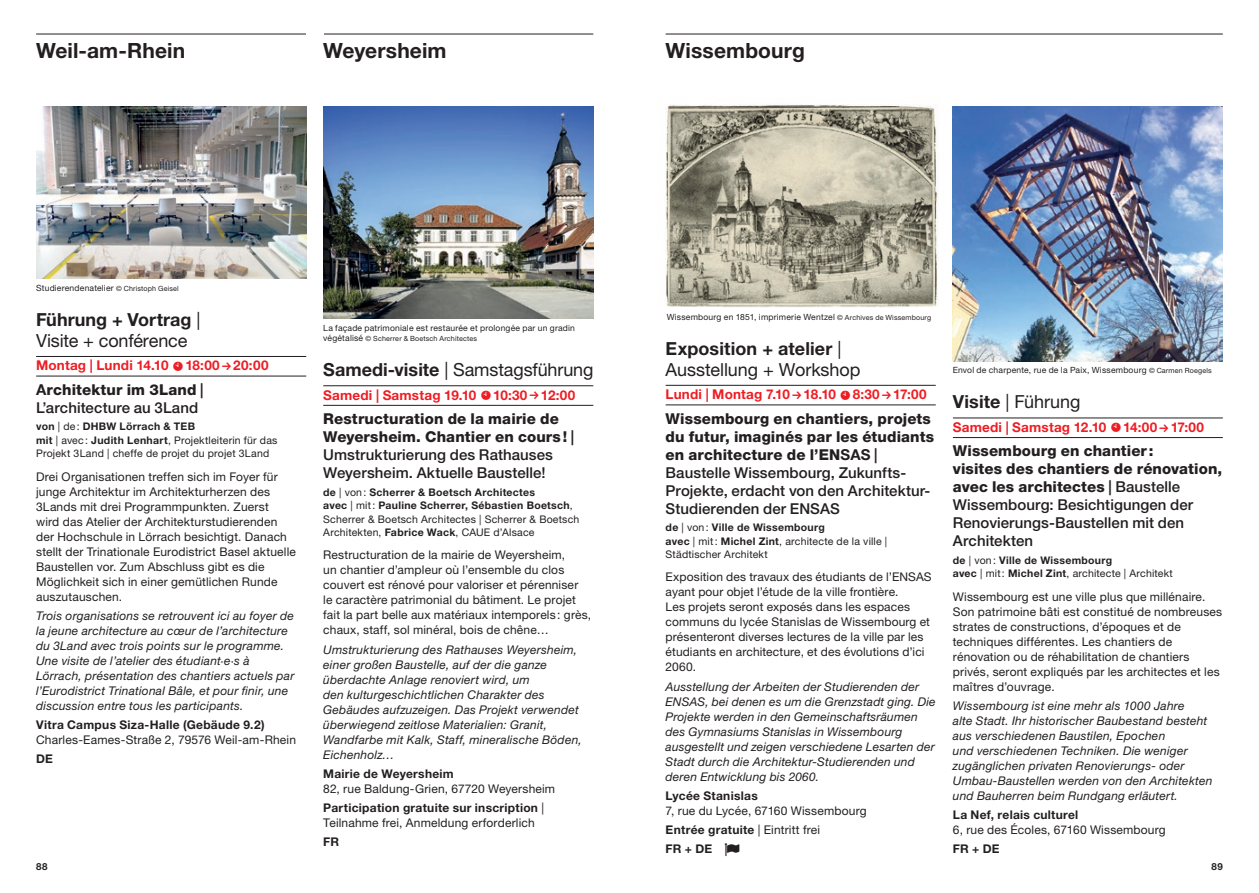
<style>
.page{position:relative;width:1259px;height:893px;background:#fff}
.page>*{position:absolute;margin:0;border:0;box-sizing:border-box;transform-origin:0 0}
.t1{font:700 21px "Helvetica Neue LT Std";letter-spacing:.005em;color:#231f20}
.t2{font:18px/21px "Helvetica Neue LT Std";letter-spacing:-.005em;color:#231f20}
.t3{font:500 15px/18px "Helvetica Neue LT Std";letter-spacing:.005em;color:#231f20}
.t4{font:700 13.5px "Helvetica Neue LT Std";letter-spacing:.015em;color:#ee1d23}
.t5{font:12px/15px "Helvetica Neue LT Std";letter-spacing:.01em;color:#231f20}
.t6{font:italic 12px/15px "Helvetica Neue LT Std";letter-spacing:.015em;color:#231f20}
.t7{font:700 12px "Helvetica Neue LT Std";letter-spacing:.025em;color:#231f20}
.t8{font:10.5px/13.5px "Helvetica Neue LT Std";letter-spacing:.02em;color:#231f20}
.t9{font:700 10.5px/13.5px "Helvetica Neue LT Std";letter-spacing:.03em;color:#231f20}
.t10{font:700 9.75px "Helvetica Neue LT Std";color:#231f20}
.t11{font:8.55px "Helvetica Neue LT Std";letter-spacing:.02em;color:#231f20}
.t12{font:7.2px "Helvetica Neue LT Std";letter-spacing:.025em;color:#231f20}
.s1{font-size:7.2px}
.s2{font-weight:700}
.s3{font-family:"Helvetica Neue";font-weight:700}
.s4{font-weight:800}
.s5{font-size:8.55px}
.s6{font-weight:400}
</style>
<div class="page">
<hr style="left:36px;top:34px;width:557px;height:1px;background:#231f20">
<hr style="left:665px;top:34px;width:557px;height:1px;background:#231f20">
<hr style="left:36px;top:356px;width:270px;height:1px;background:#231f20">
<hr style="left:36px;top:376px;width:270px;height:1px;background:#231f20">
<hr style="left:323px;top:385px;width:270px;height:1px;background:#231f20">
<hr style="left:323px;top:405px;width:270px;height:1px;background:#231f20">
<hr style="left:953px;top:418px;width:269px;height:1px;background:#231f20">
<hr style="left:953px;top:437px;width:269px;height:1px;background:#231f20">
<hr style="left:665px;top:385px;width:270px;height:1px;background:#231f20">
<hr style="left:665px;top:405px;width:270px;height:1px;background:#231f20">
<div style="left:306px;top:0;width:17px;height:40px;background:#fff"></div>
<img style="left:36px;top:106px;width:270px;height:173px">
<img style="left:323px;top:106px;width:270px;height:213px">
<img style="left:665px;top:104px;width:273px;height:204px">
<img style="left:952px;top:106px;width:270px;height:255px">
<h1 class="t1" style="left:36px;top:38px;width:151px">Weil-am-Rhein</h1>
<h1 class="t1" style="left:323px;top:38px;width:125px">Weyersheim</h1>
<h1 class="t1" style="left:665px;top:38px;width:141px">Wissembourg</h1>
<p class="t11" style="left:36px;top:283px;width:144px">Studierendenatelier <span class="s1">© Christoph Geisel</span></p>
<h2 class="t2" style="left:36px;top:309px;width:166px"><span class="s2">Führung + Vortrag</span> |<br>Visite + conférence</h2>
<p class="t4" style="left:36px;top:357px;width:234px">Montag | Lundi 14.10 18:00 20:00</p>
<p class="t3" style="left:36px;top:380px;width:169px"><span class="s3">A</span><span class="s4">rchitektur im 3Land</span> |<br>L’architecture au 3Land</p>
<p class="t8" style="left:36px;top:420px;width:243px"><span class="s2">von</span> | de: <span class="s2">DHBW Lörrach &amp; TEB<br>mit</span> | avec: <span class="s2">Judith Lenhart</span>, Projektleiterin für das<br>Projekt 3Land | cheffe de projet du projet 3Land</p>
<p class="t5" style="left:36px;top:469px;width:261px">Drei Organisationen treffen sich im Foyer für junge Architektur im Architekturherzen des 3Lands mit drei Programmpunkten. Zuerst<br>wird das Atelier der Architekturstudierenden der Hochschule in Lörrach besichtigt. Danach stellt der Trinationale Eurodistrict Basel aktuelle Baustellen vor. Zum Abschluss gibt es die Möglichkeit sich in einer gemütlichen Runde auszutauschen.</p>
<p class="t6" style="left:36px;top:608px;width:260px">Trois organisations se retrouvent ici au foyer de la jeune architecture au cœur de l’architecture du 3Land avec trois points sur le programme.<br>Une visite de l’atelier des étudiant·e·s à Lörrach, présentation des chantiers actuels par l’Eurodistrict Trinational Bâle, et pour finir, une discussion entre tous les participants.</p>
<p class="t7" style="left:36px;top:717px;width:230px">Vitra Campus Siza-Halle (Gebäude 9.2)</p>
<p class="t5" style="left:36px;top:732px;width:261px">Charles-Eames-Straße 2, 79576 Weil-am-Rhein</p>
<p class="t7" style="left:36px;top:752px;width:18px">DE</p>
<p class="t11" style="left:323px;top:323px;width:253px">La façade patrimoniale est restaurée et prolongée par un gradin</p>
<p class="t12" style="left:323px;top:334px;width:155px"><span class="s5">végétalisé</span> © Scherrer &amp; Boetsch Architectes</p>
<h2 class="t2" style="left:323px;top:359px;width:271px"><span class="s2">Samedi-visite</span> | Samstagsführung</h2>
<p class="t4" style="left:323px;top:386px;width:254px">Samedi | Samstag 19.10 10:30 12:00</p>
<p class="t3" style="left:323px;top:409px;width:252px"><span class="s4">Restructuration de la mairie de Weyersheim. Chantier en cours!</span> | Umstrukturierung des Rathauses Weyersheim. Aktuelle Baustelle!</p>
<p class="t8" style="left:323px;top:485px;width:258px"><span class="s2">de</span> | von: <span class="s2">Scherrer &amp; Boetsch Architectes<br>avec</span> | mit: <span class="s2">Pauline Scherrer, Sébastien Boetsch</span>, Scherrer &amp; Boetsch Architectes | Scherrer &amp; Boetsch Architekten, <span class="s2">Fabrice Wack</span>, CAUE d’Alsace</p>
<p class="t5" style="left:323px;top:547px;width:269px">Restructuration de la mairie de Weyersheim,<br>un chantier d’ampleur où l’ensemble du clos couvert est rénové pour valoriser et pérenniser<br>le caractère patrimonial du bâtiment. Le projet fait la part belle aux matériaux intemporels: grès, chaux, staff, sol minéral, bois de chêne…</p>
<p class="t6" style="left:323px;top:642px;width:260px">Umstrukturierung des Rathauses Weyersheim, einer großen Baustelle, auf der die ganze überdachte Anlage renoviert wird, um<br>den kulturgeschichtlichen Charakter des Gebäudes aufzuzeigen. Das Projekt verwendet überwiegend zeitlose Materialien: Granit, Wandfarbe mit Kalk, Staff, mineralische Böden, Eichenholz…</p>
<p class="t7" style="left:323px;top:766px;width:132px">Mairie de Weyersheim</p>
<p class="t5" style="left:323px;top:779px;width:233px;line-height:19.2px">82, rue Baldung-Grien, 67720 Weyersheim<br><span class="s2">Participation gratuite sur inscription</span> |</p>
<p class="t5" style="left:323px;top:815px;width:213px">Teilnahme frei, Anmeldung erforderlich</p>
<p class="t7" style="left:323px;top:835px;width:17px">FR</p>
<p class="t11" style="left:666px;top:312px;width:266px">Wissembourg en 1851, imprimerie Wentzel <span class="s1">© Archives de Wissembourg</span></p>
<h2 class="t2" style="left:665px;top:337px;width:196px"><span class="s2">Exposition + atelier</span> |<br>Ausstellung + Workshop</h2>
<p class="t4" style="left:665px;top:386px;width:262px">Lundi | Montag 7.10 18.10 8:30 17:00</p>
<p class="t3" style="left:665px;top:409px;width:270px"><span class="s4">Wissembourg en chantiers, projets du futur, imaginés par les étudiants en architecture de l’EN</span><span class="s3">SAS</span> | Baustelle Wissembourg, Zukunfts-Projekte, erdacht von den Architektur-Studierenden der ENSAS</p>
<p class="t8" style="left:665px;top:521px;width:223px"><span class="s2">de</span> | von: <span class="s2">Ville de Wissembourg<br>avec</span> | mit: <span class="s2">Michel Zint</span>, architecte de la ville |<br>Städtischer Architekt</p>
<p class="t5" style="left:665px;top:569px;width:268px">Exposition des travaux des étudiants de l’ENSAS ayant pour objet l’étude de la ville frontière.<br>Les projets seront exposés dans les espaces communs du lycée Stanislas de Wissembourg et présenteront diverses lectures de la ville par les étudiants en architecture, et des évolutions d’ici 2060.</p>
<p class="t6" style="left:665px;top:679px;width:271px">Ausstellung der Arbeiten der Studierenden der ENSAS, bei denen es um die Grenzstadt ging. Die Projekte werden in den Gemeinschaftsräumen des Gymnasiums Stanislas in Wissembourg ausgestellt und zeigen verschiedene Lesarten der Stadt durch die Architektur-Studierenden und deren Entwicklung bis 2060.</p>
<p class="t7" style="left:665px;top:788px;width:94px">Lycée Stanislas</p>
<p class="t5" style="left:665px;top:801px;width:202px;line-height:19.2px">7, rue du Lycée, 67160 Wissembourg<br><span class="s2">Entrée gratuite</span> | Eintritt frei<br><span class="s2">FR + DE</span></p>
<p class="t11" style="left:952px;top:365px;width:260px">Envol de charpente, rue de la Paix, Wissembourg <span class="s1">© Carmen Roegels</span></p>
<h2 class="t2" style="left:953px;top:391px;width:129px"><span class="s2">Visite</span> | Führung</h2>
<p class="t4" style="left:953px;top:419px;width:253px">Samedi | Samstag 12.10 14:00 17:00</p>
<p class="t3" style="left:953px;top:442px;width:271px"><span class="s4">Wissembourg en chantier :<br>visites des chantiers de rénovation, avec les architectes</span> | Baustelle<br>Wissembourg: Besichtigungen der<br>Renovierungs-Baustellen mit den<br>Architekten</p>
<p class="t9" style="left:953px;top:553px;width:221px">de <span class="s6">| von:</span> Ville de Wissembourg<br>avec <span class="s6">| mit:</span> Michel Zint<span class="s6">, architecte | Architekt</span></p>
<p class="t5" style="left:953px;top:589px;width:271px">Wissembourg est une ville plus que millénaire.<br>Son patrimoine bâti est constitué de nombreuses strates de constructions, d’époques et de techniques différentes. Les chantiers de rénovation ou de réhabilitation de chantiers privés, seront expliqués par les architectes et les maîtres d’ouvrage.</p>
<p class="t6" style="left:953px;top:698px;width:261px">Wissembourg ist eine mehr als 1000 Jahre<br>alte Stadt. Ihr historischer Baubestand besteht aus verschiedenen Baustilen, Epochen<br>und verschiedenen Techniken. Die weniger zugänglichen privaten Renovierungs- oder Umbau-Baustellen werden von den Architekten und Bauherren beim Rundgang erläutert.</p>
<p class="t7" style="left:953px;top:807px;width:127px">La Nef, relais culturel</p>
<p class="t5" style="left:953px;top:822px;width:214px">6, rue des Écoles, 67160 Wissembourg</p>
<p class="t7" style="left:953px;top:842px;width:48px">FR + DE</p>
<p class="t10" style="left:36px;top:861px;width:13px">88</p>
<p class="t10" style="left:1211px;top:861px;width:13px">89</p>
</div>
